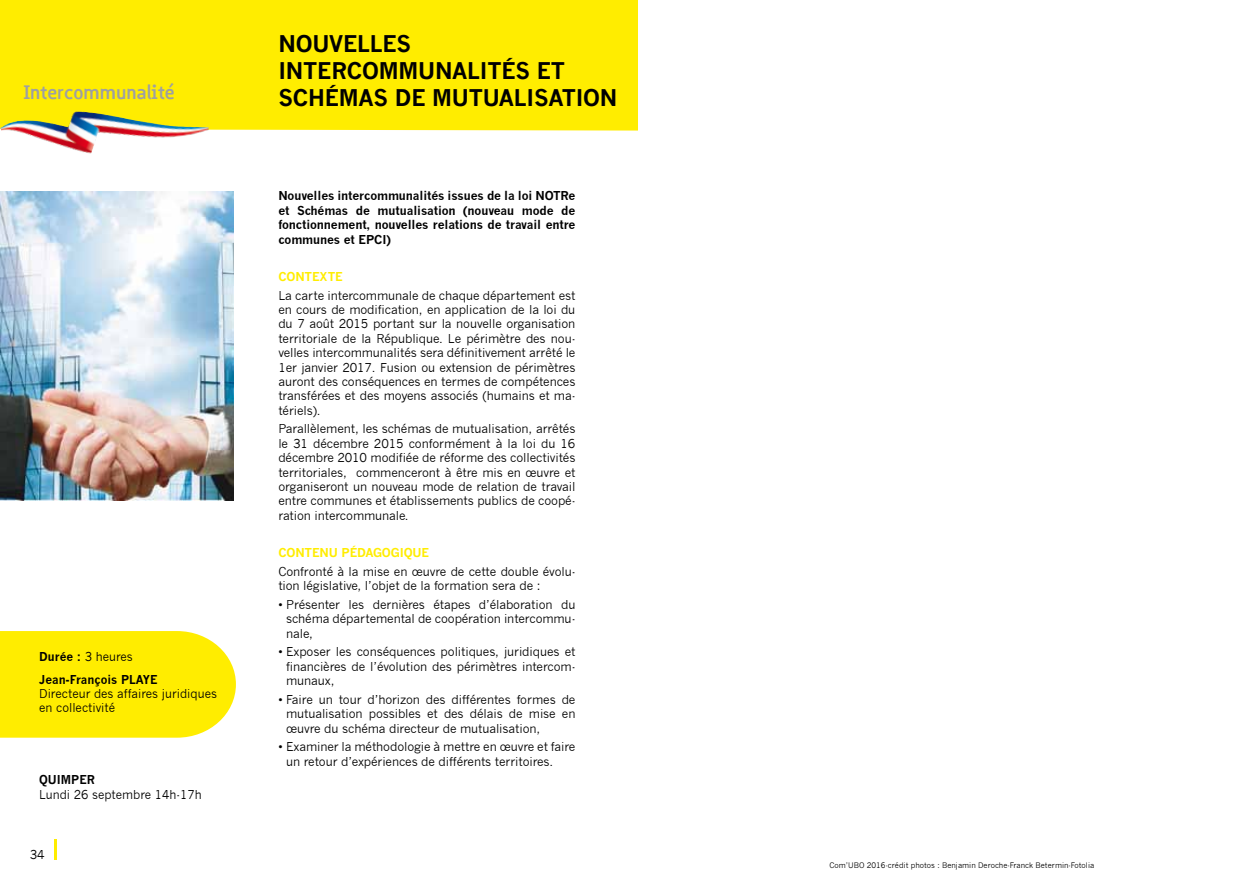
<style>
.page{position:relative;width:1259px;height:893px;background:#fff}
.page>*{position:absolute;margin:0;border:0;box-sizing:border-box;transform-origin:0 0}
.t1{font:700 22.5px/27px "News Gothic";letter-spacing:-.01em;color:#000}
.t2{font:700 20.25px "Focus LF";color:#9ea0a2}
.t3{font:12px/14.4px "News Gothic";letter-spacing:-.01em;color:#000;text-align:justify}
.t4{font:700 12px/14.4px "News Gothic";letter-spacing:-.01em;color:#000;text-align:justify}
.t5{font:700 12px "News Gothic";letter-spacing:-.01em;color:#ffed00}
.t6{font:7.5px "News Gothic";color:#000}
.s1{font-weight:400}
</style>
<div class="page">
<div style="left:0;top:0;width:638px;height:131px;background:#ffed00"></div>
<img style="left:0;top:111px;width:77px;height:24px">
<img style="left:0;top:191px;width:234px;height:310px">
<div style="left:0;top:631px;width:236px;height:107px;background:#ffed00"></div>
<hr style="left:54px;top:839px;width:3px;height:21px;background:#ffed00">
<h2 class="t2" style="left:23px;top:80px;width:153px">Intercommunalité</h2>
<p class="t4" style="left:39px;top:645px;width:105px;line-height:23px">Durée : <span class="s1">3 heures<br></span>Jean-François PLAYE</p>
<p class="t3" style="left:39px;top:687px;width:179px">Directeur des affaires juridiques en collectivité</p>
<p class="t4" style="left:39px;top:773px;width:26px">QUIMPER</p>
<p class="t3" style="left:39px;top:787px;width:164px">Lundi 26 septembre 14h-17h</p>
<p class="t3" style="left:30px;top:848px;width:16px">34</p>
<h1 class="t1" style="left:278px;top:30px;width:341px">Nouvelles<br>intercommu nalités et<br>Schémas de mutualisation</h1>
<p class="t4" style="left:278px;top:189px;width:266px">Nouvelles intercommunalités issues de la loi NOTR</p>
<p class="t4" style="left:278px;top:189px;width:299px;text-indent:290px">e et Schémas de mutualisation (nouveau mode de fonctionnement, nouvelles relations de travail entre communes et EPCI</p>
<p class="t4" style="left:386px;top:232px;width:6px">)</p>
<p class="t5" style="left:278px;top:269px;width:66px">Contexte</p>
<p class="t3" style="left:278px;top:288px;width:298px">La carte intercommunale de chaque département est en cours de modification, en application de la loi du du 7 août 2015 portant sur la nouvelle organisation territoriale de la République. Le périmètre des nou&shy;velles intercommunalités sera définitivement arrêté le 1er janvier 2017. Fusion ou extension de périmètres auront des conséquences en termes de compétences transférées et des moyens associés (humains et ma&shy;tériels).</p>
<p class="t3" style="left:278px;top:422px;width:298px">Parallèlement, les schémas de mutualisation, arrêtés le 31 décembre 2015 conformément à la loi du 16 décembre 2010 modifiée de réforme des collectivités territoriales, commenceront à être mis en œuvre et organiseront un nouveau mode de relation de travail entre communes et établissements publics de coopé&shy;ration intercommunale.</p>
<p class="t5" style="left:278px;top:545px;width:152px">Contenu pédagogiqu e</p>
<p class="t3" style="left:278px;top:564px;width:298px">Confronté à la mise en œuvre de cette double évolu&shy;tion législative, l’objet de la formation sera de :</p>
<p class="t3" style="left:286px;top:597px;width:291px;text-indent:-8px">• Présenter les dernières étapes d’élaboration du schéma départemental de coopération intercommu&shy;nale,</p>
<p class="t3" style="left:286px;top:645px;width:291px;text-indent:-8px">• Exposer les conséquences politiques, juridiques et financières de l’évolution des périmètres intercom&shy;munaux,</p>
<p class="t3" style="left:286px;top:692px;width:291px;text-indent:-8px">• Faire un tour d’horizon des différentes formes de mutualisation possibles et des délais de mise en œuvre du schéma directeur de mutualisation,</p>
<p class="t3" style="left:286px;top:740px;width:291px;text-indent:-8px">• Examiner la méthodologie à mettre en œuvre et faire un retour d’expériences de différents territoires.</p>
<p class="t6" style="left:829px;top:861px;width:266px">Com’U BO 2016-crédit photos : Benjamin Deroche-Franck Betermin-Fotolia</p>
</div>
